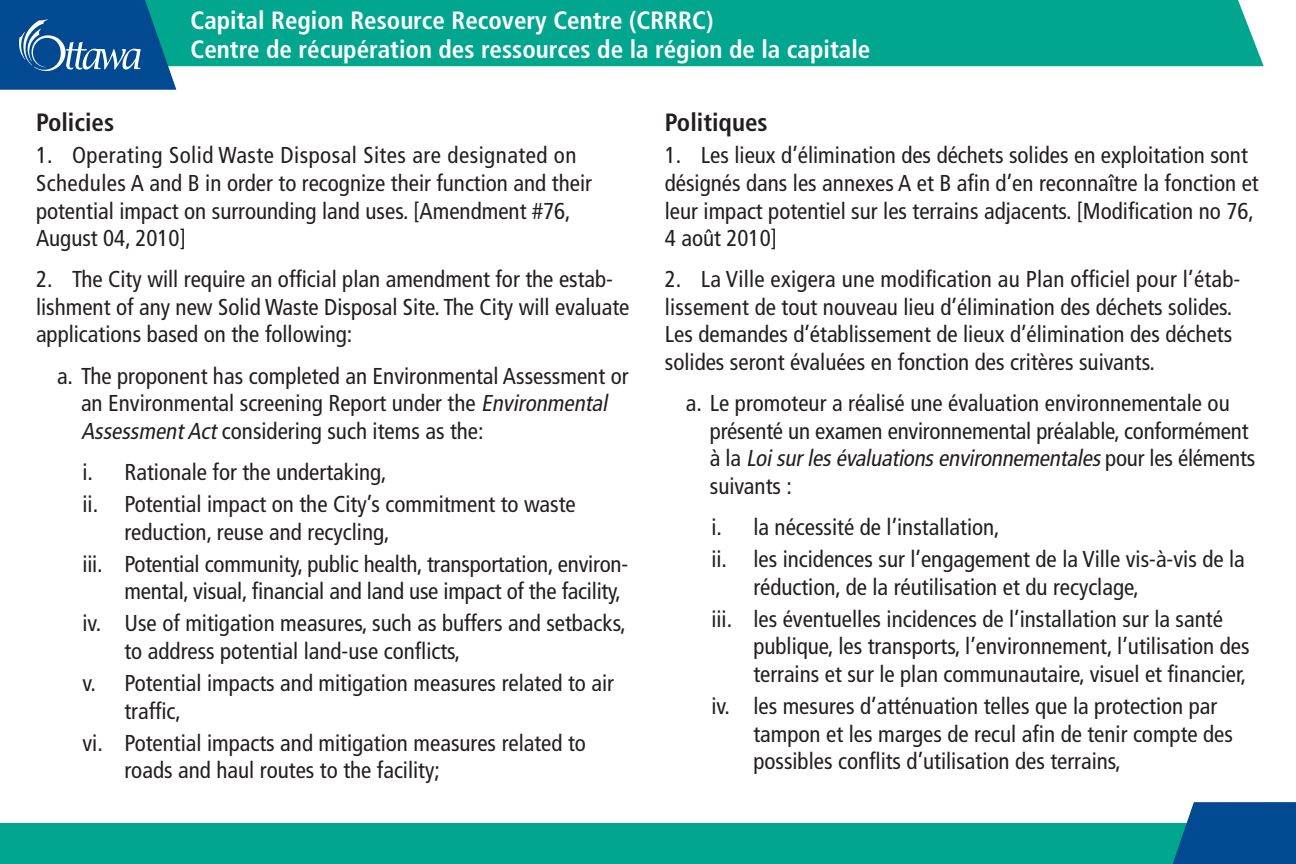
<style>
.page{position:relative;width:1296px;height:864px;background:#fff}
.page>*{position:absolute;margin:0;border:0;box-sizing:border-box;transform-origin:0 0}
.t1{font:700 condensed 25px/29px "Frutiger LT Std";color:#fff}
.Heading_2{font:700 condensed 25px "Frutiger LT Std";color:#231f20}
.t2{font:condensed 23px/27.6px "Frutiger LT Std";color:#231f20}
.s1{font-style:italic}
</style>
<div class="page">
<div style="left:176px;top:0;width:1088px;height:66px;background:#00a78e"></div>
<div style="left:0;top:824px;width:1296px;height:40px;background:#00a78e"></div>
<svg style="left:0;top:0;width:176px;height:90px;background:#165f99"></svg>
<svg style="left:1170px;top:802px;width:126px;height:62px;background:#0f5896"></svg>
<p class="t1" style="left:190px;top:6px;width:681px">Capital Region Resource Recovery Centre (CRRRC)<br>Centre de récupération des ressources de la région de la capitale</p>
<p class="Heading_2" style="left:36px;top:108px;width:80px">Policies</p>
<p class="t2" style="left:36px;top:142px;width:557px">1. Operating Solid Waste Disposal Sites are designated on Schedules A and B in order to recognize their function and their potential impact on surrounding land uses. [Amendment #76, August 04, 2010]</p>
<p class="t2" style="left:36px;top:266px;width:595px">2. The City will require an official plan amendment for the estab&shy;lishment of any new Solid Waste Disposal Site. The City will evaluate applications based on the following:</p>
<p class="t2" style="left:81px;top:362px;width:549px;text-indent:-24px">a. The proponent has completed an Environmental Assessment or an Environmental screening Report under the <span class="s1">Environmental<br>AssessmentAct</span>considering such items as the:</p>
<p class="t2" style="left:82px;top:458px;width:306px">i. Rationale for the undertaking,</p>
<p class="t2" style="left:124px;top:490px;width:453px;text-indent:-42px">ii. Potential impact on the City’s commitment to waste reduction, reuse and recycling,</p>
<p class="t2" style="left:124px;top:550px;width:505px;text-indent:-42px">iii. Potential community, public health, transportation, environ&shy;mental, visual, financial and land use impact of the facility,</p>
<p class="t2" style="left:124px;top:610px;width:503px;text-indent:-42px">iv. Use of mitigation measures, such as buffers and setbacks, to address potential land-use conflicts,</p>
<p class="t2" style="left:124px;top:669px;width:491px;text-indent:-42px">v. Potential impacts and mitigation measures related to air traffic,</p>
<p class="t2" style="left:124px;top:729px;width:463px;text-indent:-42px">vi. Potential impacts and mitigation measures related to roads and haul routes to the facility;</p>
<p class="Heading_2" style="left:665px;top:108px;width:104px">Politiques</p>
<p class="t2" style="left:665px;top:142px;width:595px">1. Les lieux d’élimination des déchets solides en exploitation sont désignés dans les annexes A et B afin d’en reconnaître la fonction et leur impact potentiel sur les terrains adjacents. [Modification no 76, 4 août 2010]</p>
<p class="t2" style="left:665px;top:266px;width:577px">2. La Ville exigera une modification au Plan officiel pour l’étab&shy;lissement de tout nouveau lieu d’élimination des déchets solides.<br>Les demandes d’établissement de lieux d’élimination des déchets solides seront évaluées en fonction des critères suivants.</p>
<p class="t2" style="left:710px;top:390px;width:547px;text-indent:-24px">a. Le promoteur a réalisé une évaluation environnementale ou présenté un examen environnemental préalable, conformément à l a <span class="s1">Loisurlesévaluationsenvironnementales</span>p o u r l e s é l é m e n t s suivants :</p>
<p class="t2" style="left:711px;top:513px;width:290px">i. la nécessité de l’installation,</p>
<p class="t2" style="left:753px;top:546px;width:493px;text-indent:-42px">ii. les incidences sur l’engagement de la Ville vis-à-vis de la réduction, de la réutilisation et du recyclage,</p>
<p class="t2" style="left:753px;top:605px;width:498px;text-indent:-42px">iii. les éventuelles incidences de l’installation sur la santé publique, les transports, l’environnement, l’utilisation des terrains et sur le plan communautaire, visuel et financier,</p>
<p class="t2" style="left:753px;top:693px;width:481px;text-indent:-42px">iv. les mesures d’atténuation telles que la protection par tampon et les marges de recul afin de tenir compte des possibles conflits d’utilisation des terrains,</p>
</div>
